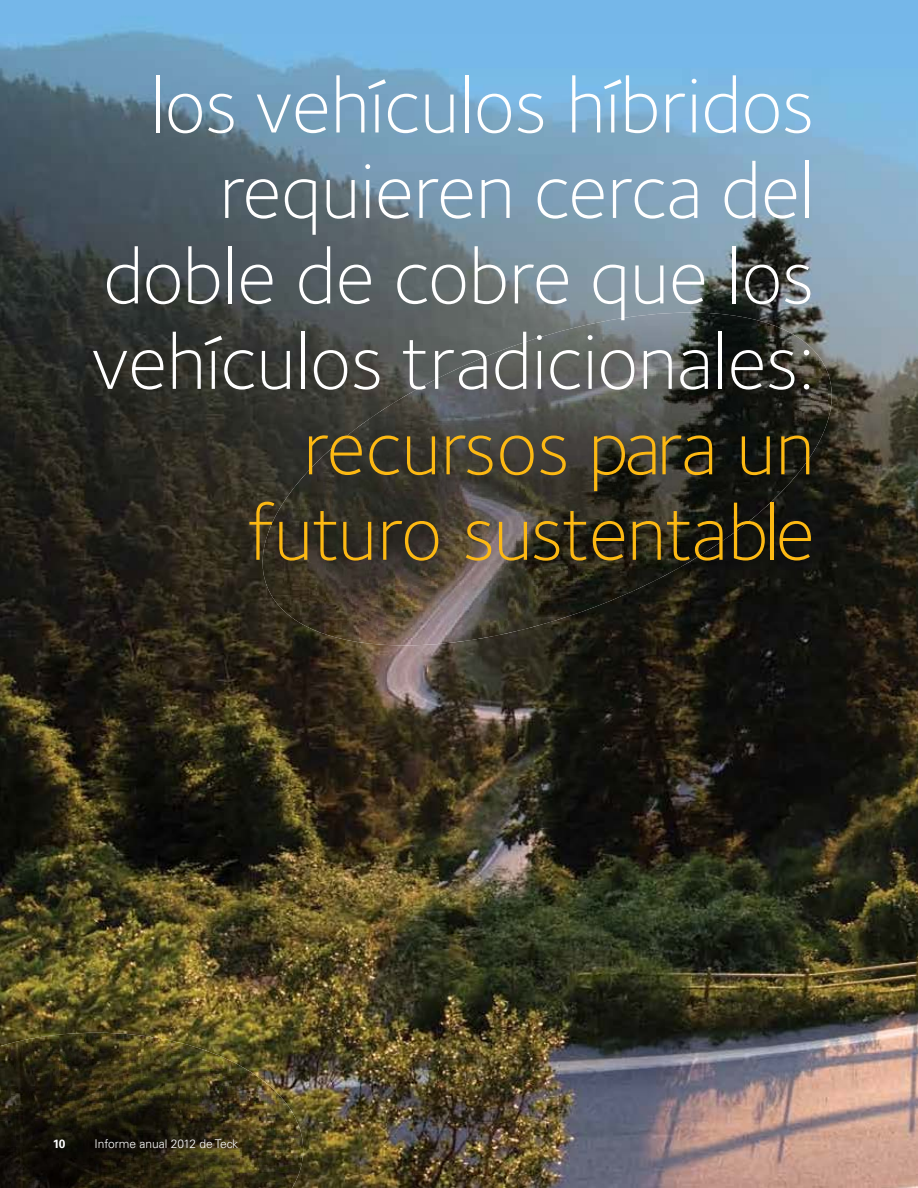
<style>
.page{position:relative;width:918px;height:1188px;background:#fff}
.page>*{position:absolute;margin:0;border:0;box-sizing:border-box;transform-origin:0 0}
.t1{font:300 79.5px/85.5px "Foundry Sterling";color:#fff;text-align:right}
.t2{font:300 79.5px/85.5px "Foundry Sterling";letter-spacing:-.015em;color:#fdb913;text-align:right}
.t3{font:300 12px "Univers";color:#fff}
.t4{font:700 12px "Univers";color:#fff}
</style>
<div class="page">
<img style="left:0;top:0;width:918px;height:1188px">
<img style="left:0;top:1033px;width:303px;height:155px">
<img style="left:263px;top:313px;width:569px;height:333px">
<p class="t1" style="left:91px;top:63px;width:725px">los vehículos híbridos requieren cerca del doble de cobre que los vehículos tradicionales:</p>
<p class="t2" style="left:247px;top:405px;width:569px">recursos para un futuro sustentable</p>
<p class="t4" style="left:53px;top:1136px;width:14px">10</p>
<p class="t3" style="left:94px;top:1136px;width:145px">Informe anual 2012 de Teck</p>
</div>
